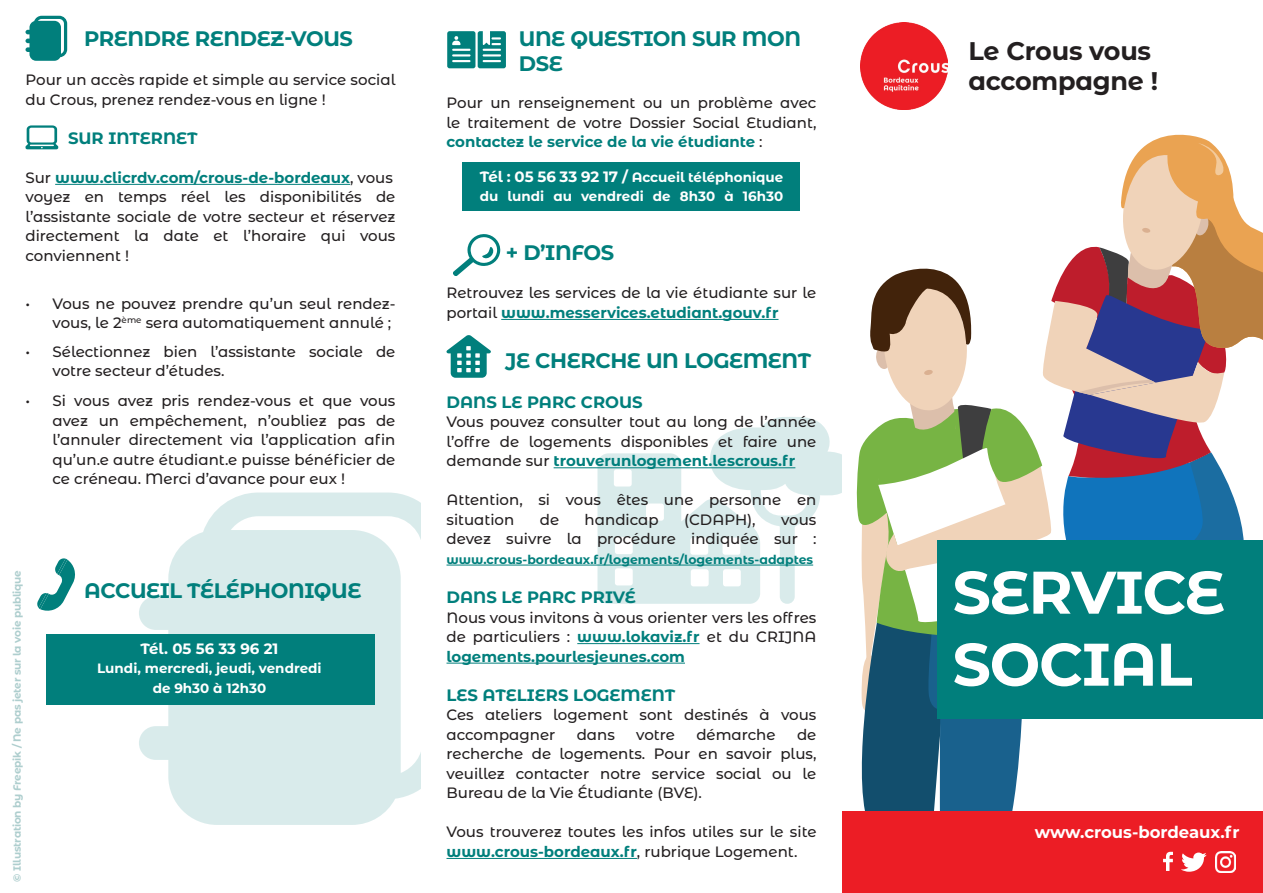
<style>
.page{position:relative;width:1263px;height:893px;background:#fff}
.page>*{position:absolute;margin:0;border:0;box-sizing:border-box;transform-origin:0 0}
.t1{font:700 60px/72px "Montserrat Alternates";letter-spacing:-.02em;color:#fff}
.t2{font:700 25.5px/30.6px "Montserrat Alternates";letter-spacing:-.01em;color:#231f20}
.t3{font:700 21px/25.2px "Montserrat Alternates";letter-spacing:-.02em;color:#017f7c}
.t4{font:700 16.5px "Montserrat Alternates";color:#017f7c}
.t5{font:700 16.5px "Montserrat";color:#fff}
.t6{font:500 15px/19.5px "Montserrat Alternates";color:#231f20}
.t7{font:700 15px "Montserrat Alternates";color:#fff}
.t8{font:700 13.5px/19.5px "Montserrat Alternates";color:#fff;text-align:center}
.t9{font:700 12.45px "Montserrat Alternates";color:#017f7c}
.t10{font:700 10.5px "Montserrat Alternates";letter-spacing:-.02em;color:#aecece}
.s1{font-weight:700;color:#017f7c}
.s2{font-size:15px}
</style>
<div class="page">
<svg style="left:26px;top:16px;width:41px;height:45px"></svg>
<svg style="left:139px;top:492px;width:282px;height:333px;fill:#d9ebeb"></svg>
<hr style="left:55px;top:184px;width:295px;height:1px;background:#017f7c">
<hr style="left:554px;top:467px;width:241px;height:1px;background:#017f7c">
<hr style="left:446px;top:565px;width:367px;height:1px;background:#017f7c">
<hr style="left:577px;top:643px;width:122px;height:1px;background:#017f7c">
<hr style="left:446px;top:663px;width:239px;height:1px;background:#017f7c">
<hr style="left:446px;top:858px;width:191px;height:1px;background:#017f7c">
<hr style="left:501px;top:319px;width:277px;height:1px;background:#017f7c">
<div style="left:46px;top:634px;width:329px;height:70px;background:#017f7c"></div>
<div style="left:463px;top:162px;width:337px;height:49px;background:#017f7c"></div>
<svg style="left:447px;top:31px;width:59px;height:37px;background:#3c9d9a"></svg>
<svg style="left:446px;top:335px;width:45px;height:43px"></svg>
<svg style="left:26px;top:125px;width:32px;height:24px"></svg>
<svg style="left:37px;top:558px;width:38px;height:53px"></svg>
<svg style="left:453px;top:234px;width:48px;height:42px"></svg>
<svg style="left:597px;top:134px;width:666px;height:678px"></svg>
<img style="left:860px;top:22px;width:87px;height:87px">
<div style="left:842px;top:812px;width:421px;height:81px;background:#ec1d25"></div>
<svg style="left:1163px;top:852px;width:10px;height:19px"></svg>
<svg style="left:1181px;top:852px;width:25px;height:20px"></svg>
<img style="left:1215px;top:852px;width:21px;height:20px">
<div style="left:938px;top:540px;width:325px;height:179px;background:#017f7c"></div>
<h3 class="t3" style="left:84px;top:25px;width:270px">PRENDRE RENDEZ-VOUS</h3>
<p class="t6" style="left:26px;top:69px;width:371px">Pour un accès rapide et simple au service social du Crous, prenez rendez-vous en ligne !</p>
<p class="t4" style="left:68px;top:126px;width:131px">SUR INTERNET</p>
<p class="t6" style="left:26px;top:167px;width:371px">Sur <span class="s1">www.clicrdv.com/crous-de-bordeaux</span>, vous voyez en temps réel les disponibilités de l’assistante sociale de votre secteur et réservez directement la date et l’horaire qui vous conviennent !</p>
<p class="t6" style="left:26px;top:293px;width:371px;text-align:right">• Vous ne pouvez prendre qu’un seul rendez&shy;vous, le 2<sup>ème</sup> sera automatiquement annulé ;</p>
<p class="t6" style="left:53px;top:341px;width:344px;text-indent:-27px">• Sélectionnez bien l’assistante sociale de votre secteur d’études.</p>
<p class="t6" style="left:53px;top:391px;width:344px;text-align:justify;text-indent:-27px">• Si vous avez pris rendez-vous et que vous avez un empêchement, n’oubliez pas de l’annuler directement via l’application afin qu’un.e autre étudiant.e puisse bénéficier de ce créneau. Merci d’avance pour eux !</p>
<p class="t10" style="left:9px;top:882px;width:313px;rotate:-90deg">© Illustration by Freepik / Ne pas jeter sur la voie publique</p>
<h3 class="t3" style="left:84px;top:577px;width:279px">ACCUEIL TÉLÉPHONIQUE</h3>
<p class="t7" style="left:140px;top:637px;width:140px">Tél. 05 56 33 96 21</p>
<p class="t8" style="left:97px;top:658px;width:226px">Lundi, mercredi, jeudi, vendredi de 9h30 à 12h30</p>
<h3 class="t3" style="left:519px;top:25px;width:284px">UNE QUESTION SUR MON<br>DSE</h3>
<p class="t6" style="left:446px;top:93px;width:371px;text-align:justify">Pour un renseignement ou un problème avec le traitement de votre Dossier Social Etudiant, <span class="s1">contactez le service de la vie étudiante</span> :</p>
<p class="t8" style="left:480px;top:167px;width:305px;text-align:left"><span class="s2">Tél : 05 56 33 92 17 /</span> Accueil téléphonique du lundi au vendredi de 8h30 à 16h30</p>
<h3 class="t3" style="left:506px;top:239px;width:110px">+ D’INFOS</h3>
<p class="t6" style="left:446px;top:283px;width:371px">Retrouvez les services de la vie étudiante sur le portail <span class="s1">www.messervices.etudiant.gouv.fr</span></p>
<h3 class="t3" style="left:505px;top:347px;width:307px">JE CHERCHE UN LOGEMENT</h3>
<p class="t4" style="left:446px;top:390px;width:198px">DANS LE PARC CROUS</p>
<p class="t6" style="left:446px;top:412px;width:371px;text-align:justify">Vous pouvez consulter tout au long de l’année l’offre de logements disponibles et faire une demande sur <span class="s1">trouverunlogement.lescrous.fr</span></p>
<p class="t6" style="left:446px;top:490px;width:371px">Attention, si vous êtes une personne en situation</p>
<p class="t6" style="left:540px;top:509px;width:21px">de</p>
<p class="t6" style="left:585px;top:509px;width:76px">handicap</p>
<p class="t6" style="left:684px;top:509px;width:73px">(CDAPH),</p>
<p class="t6" style="left:446px;top:509px;width:371px;text-align:right">vous<br>devez suivre la procédure indiquée sur :</p>
<p class="t9" style="left:446px;top:550px;width:368px">www.crous-bordeaux.fr/logements/logements-adaptes</p>
<p class="t4" style="left:446px;top:585px;width:191px">DANS LE PARC PRIVÉ</p>
<p class="t6" style="left:446px;top:607px;width:371px;text-align:justify">Nous vous invitons à vous orienter vers les offres de particuliers : <span class="s1">www.lokaviz.fr</span> et du CRIJNA <span class="s1">logements.pourlesjeunes.com</span></p>
<p class="t4" style="left:446px;top:683px;width:230px">LES ATELIERS LOGEMENT</p>
<p class="t6" style="left:446px;top:705px;width:371px">Ces ateliers logement sont destinés à vous accompagner</p>
<p class="t6" style="left:446px;top:724px;width:371px;text-align:justify;text-indent:351px">de recherche de logements. Pour en savoir plus, veuillez contacter notre service social ou le Bureau de la Vie Étudiante (BVE).</p>
<p class="t6" style="left:446px;top:822px;width:371px">Vous trouverez toutes les infos utiles sur le site <span class="s1">www.crous-bordeaux.fr</span>, rubrique Logement.</p>
<p class="t6" style="left:577px;top:724px;width:40px">dans</p>
<p class="t6" style="left:636px;top:724px;width:40px">votre</p>
<p class="t6" style="left:696px;top:724px;width:81px">démarche</p>
<h2 class="t2" style="left:968px;top:34px;width:191px">Le Crous vous accompagne !</h2>
<h1 class="t1" style="left:952px;top:553px;width:274px">SERVICE<br>SOCIAL</h1>
<p class="t5" style="left:1035px;top:820px;width:206px">www.crous-bordeaux.fr</p>
</div>
